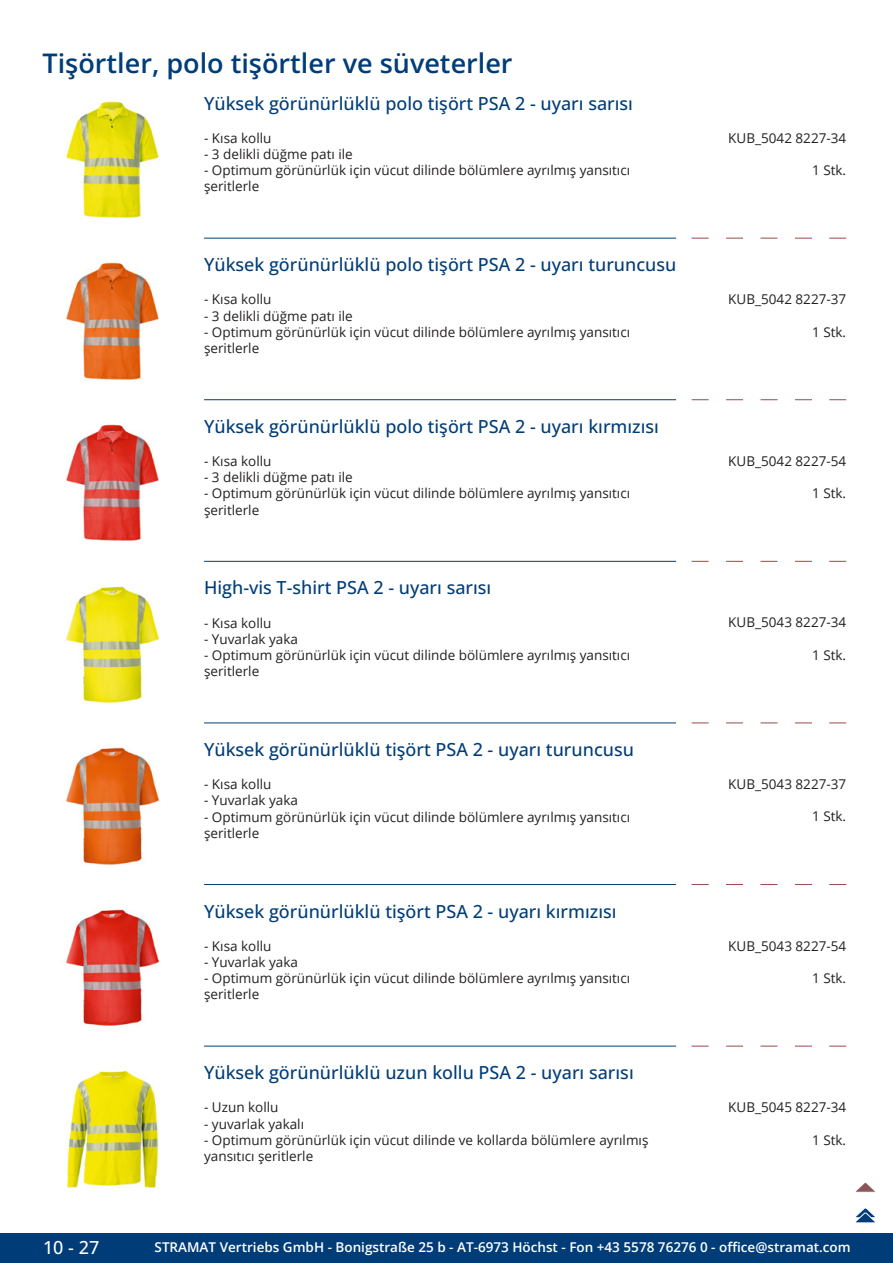
<style>
.page{position:relative;width:893px;height:1263px;background:#fff}
.page>*{position:absolute;margin:0;border:0;box-sizing:border-box;transform-origin:0 0}
.GruppeName{font:600 27px "Open Sans";color:#003d78}
.ArtikelName{font:500 18px "Open Sans";color:#003d78}
.t1{font:500 18px "Open Sans";color:#fff}
.Beschreibung{font:13.5px/16.2px "Open Sans";color:#231f20}
.ArtikelNummer{font:13.5px "Open Sans";color:#231f20}
.t2{font:600 13.5px "Open Sans";color:#fff}
</style>
<div class="page">
<div style="left:0;top:1233px;width:893px;height:30px;background:#003d78"></div>
<img style="left:66px;top:101px;width:93px;height:117px">
<img style="left:66px;top:262px;width:93px;height:118px">
<svg style="left:692px;top:238px;width:17px;height:1px"></svg>
<svg style="left:726px;top:238px;width:17px;height:1px"></svg>
<svg style="left:760px;top:238px;width:17px;height:1px"></svg>
<svg style="left:795px;top:238px;width:17px;height:1px"></svg>
<svg style="left:829px;top:238px;width:17px;height:1px"></svg>
<hr style="left:204px;top:238px;width:472px;height:1px;background:#003d78">
<img style="left:66px;top:424px;width:93px;height:117px">
<svg style="left:692px;top:399px;width:17px;height:1px"></svg>
<svg style="left:726px;top:399px;width:17px;height:1px"></svg>
<svg style="left:760px;top:399px;width:17px;height:1px"></svg>
<svg style="left:795px;top:399px;width:17px;height:1px"></svg>
<svg style="left:829px;top:399px;width:17px;height:1px"></svg>
<hr style="left:204px;top:399px;width:472px;height:1px;background:#003d78">
<img style="left:66px;top:586px;width:93px;height:117px">
<svg style="left:692px;top:561px;width:17px;height:1px"></svg>
<svg style="left:726px;top:561px;width:17px;height:1px"></svg>
<svg style="left:760px;top:561px;width:17px;height:1px"></svg>
<svg style="left:795px;top:561px;width:17px;height:1px"></svg>
<svg style="left:829px;top:561px;width:17px;height:1px"></svg>
<hr style="left:204px;top:561px;width:472px;height:1px;background:#003d78">
<img style="left:66px;top:747px;width:93px;height:118px">
<svg style="left:692px;top:723px;width:17px;height:1px"></svg>
<svg style="left:726px;top:723px;width:17px;height:1px"></svg>
<svg style="left:760px;top:723px;width:17px;height:1px"></svg>
<svg style="left:795px;top:723px;width:17px;height:1px"></svg>
<svg style="left:829px;top:723px;width:17px;height:1px"></svg>
<hr style="left:204px;top:723px;width:472px;height:1px;background:#003d78">
<img style="left:66px;top:909px;width:93px;height:117px">
<svg style="left:692px;top:884px;width:17px;height:1px"></svg>
<svg style="left:726px;top:884px;width:17px;height:1px"></svg>
<svg style="left:760px;top:884px;width:17px;height:1px"></svg>
<svg style="left:795px;top:884px;width:17px;height:1px"></svg>
<svg style="left:829px;top:884px;width:17px;height:1px"></svg>
<hr style="left:204px;top:884px;width:472px;height:1px;background:#003d78">
<img style="left:67px;top:1070px;width:92px;height:118px">
<svg style="left:692px;top:1046px;width:17px;height:1px"></svg>
<svg style="left:726px;top:1046px;width:17px;height:1px"></svg>
<svg style="left:760px;top:1046px;width:17px;height:1px"></svg>
<svg style="left:795px;top:1046px;width:17px;height:1px"></svg>
<svg style="left:829px;top:1046px;width:17px;height:1px"></svg>
<hr style="left:204px;top:1046px;width:472px;height:1px;background:#003d78">
<svg style="left:856px;top:1183px;width:19px;height:9px"></svg>
<svg style="left:855px;top:1208px;width:21px;height:15px"></svg>
<p class="GruppeName" style="left:43px;top:44px;width:472px">Tişörtler, polo tişörtler ve süveterler</p>
<p class="ArtikelName" style="left:204px;top:91px;width:430px">Yüksek görünürlüklü polo tişört PSA 2 - uyarı sarısı</p>
<p class="Beschreibung" style="left:204px;top:129px;width:69px">- Kısa kollu</p>
<p class="Beschreibung" style="left:204px;top:146px;width:150px">- 3 delikli düğme patı ile</p>
<p class="Beschreibung" style="left:204px;top:162px;width:428px">- Optimum görünürlük için vücut dilinde bölümlere ayrılmış yansıtıcı şeritlerle</p>
<p class="ArtikelName" style="left:204px;top:252px;width:474px">Yüksek görünürlüklü polo tişört PSA 2 - uyarı turuncusu</p>
<p class="Beschreibung" style="left:204px;top:291px;width:69px">- Kısa kollu</p>
<p class="Beschreibung" style="left:204px;top:307px;width:150px">- 3 delikli düğme patı ile</p>
<p class="Beschreibung" style="left:204px;top:323px;width:428px">- Optimum görünürlük için vücut dilinde bölümlere ayrılmış yansıtıcı şeritlerle</p>
<p class="ArtikelName" style="left:204px;top:414px;width:456px">Yüksek görünürlüklü polo tişört PSA 2 - uyarı kırmızısı</p>
<p class="Beschreibung" style="left:204px;top:453px;width:69px">- Kısa kollu</p>
<p class="Beschreibung" style="left:204px;top:469px;width:150px">- 3 delikli düğme patı ile</p>
<p class="Beschreibung" style="left:204px;top:485px;width:428px">- Optimum görünürlük için vücut dilinde bölümlere ayrılmış yansıtıcı şeritlerle</p>
<p class="ArtikelName" style="left:204px;top:575px;width:289px">High-vis T-shirt PSA 2 - uyarı sarısı</p>
<p class="Beschreibung" style="left:204px;top:614px;width:69px">- Kısa kollu</p>
<p class="Beschreibung" style="left:204px;top:630px;width:95px">- Yuvarlak yaka</p>
<p class="Beschreibung" style="left:204px;top:647px;width:428px">- Optimum görünürlük için vücut dilinde bölümlere ayrılmış yansıtıcı şeritlerle</p>
<p class="ArtikelName" style="left:204px;top:737px;width:431px">Yüksek görünürlüklü tişört PSA 2 - uyarı turuncusu</p>
<p class="Beschreibung" style="left:204px;top:776px;width:69px">- Kısa kollu</p>
<p class="Beschreibung" style="left:204px;top:792px;width:95px">- Yuvarlak yaka</p>
<p class="Beschreibung" style="left:204px;top:808px;width:428px">- Optimum görünürlük için vücut dilinde bölümlere ayrılmış yansıtıcı şeritlerle</p>
<p class="ArtikelName" style="left:204px;top:899px;width:414px">Yüksek görünürlüklü tişört PSA 2 - uyarı kırmızısı</p>
<p class="Beschreibung" style="left:204px;top:937px;width:69px">- Kısa kollu</p>
<p class="Beschreibung" style="left:204px;top:953px;width:95px">- Yuvarlak yaka</p>
<p class="Beschreibung" style="left:204px;top:970px;width:428px">- Optimum görünürlük için vücut dilinde bölümlere ayrılmış yansıtıcı şeritlerle</p>
<p class="ArtikelName" style="left:204px;top:1060px;width:431px">Yüksek görünürlüklü uzun kollu PSA 2 - uyarı sarısı</p>
<p class="Beschreibung" style="left:204px;top:1099px;width:76px">- Uzun kollu</p>
<p class="Beschreibung" style="left:204px;top:1115px;width:101px">- yuvarlak yakalı</p>
<p class="Beschreibung" style="left:204px;top:1131px;width:446px">- Optimum görünürlük için vücut dilinde ve kollarda bölümlere ayrılmış yansıtıcı şeritlerle</p>
<p class="ArtikelNummer" style="left:728px;top:128px;width:119px">KUB_5042 8227-34</p>
<p class="ArtikelNummer" style="left:812px;top:161px;width:36px">1 Stk.</p>
<p class="ArtikelNummer" style="left:728px;top:290px;width:119px">KUB_5042 8227-37</p>
<p class="ArtikelNummer" style="left:812px;top:322px;width:36px">1 Stk.</p>
<p class="ArtikelNummer" style="left:728px;top:452px;width:119px">KUB_5042 8227-54</p>
<p class="ArtikelNummer" style="left:812px;top:484px;width:36px">1 Stk.</p>
<p class="ArtikelNummer" style="left:728px;top:613px;width:119px">KUB_5043 8227-34</p>
<p class="ArtikelNummer" style="left:812px;top:646px;width:36px">1 Stk.</p>
<p class="ArtikelNummer" style="left:728px;top:775px;width:119px">KUB_5043 8227-37</p>
<p class="ArtikelNummer" style="left:812px;top:807px;width:36px">1 Stk.</p>
<p class="ArtikelNummer" style="left:728px;top:936px;width:119px">KUB_5043 8227-54</p>
<p class="ArtikelNummer" style="left:812px;top:969px;width:36px">1 Stk.</p>
<p class="ArtikelNummer" style="left:728px;top:1098px;width:119px">KUB_5045 8227-34</p>
<p class="ArtikelNummer" style="left:812px;top:1130px;width:36px">1 Stk.</p>
<h2 class="t1" style="left:43px;top:1234px;width:58px">10 - 27</h2>
<p class="t2" style="left:155px;top:1238px;width:698px">STRAMAT Vertriebs GmbH - Bonigstraße 25 b - AT-6973 Höchst - Fon +43 5578 76276 0 - office@stramat.com</p>
</div>
